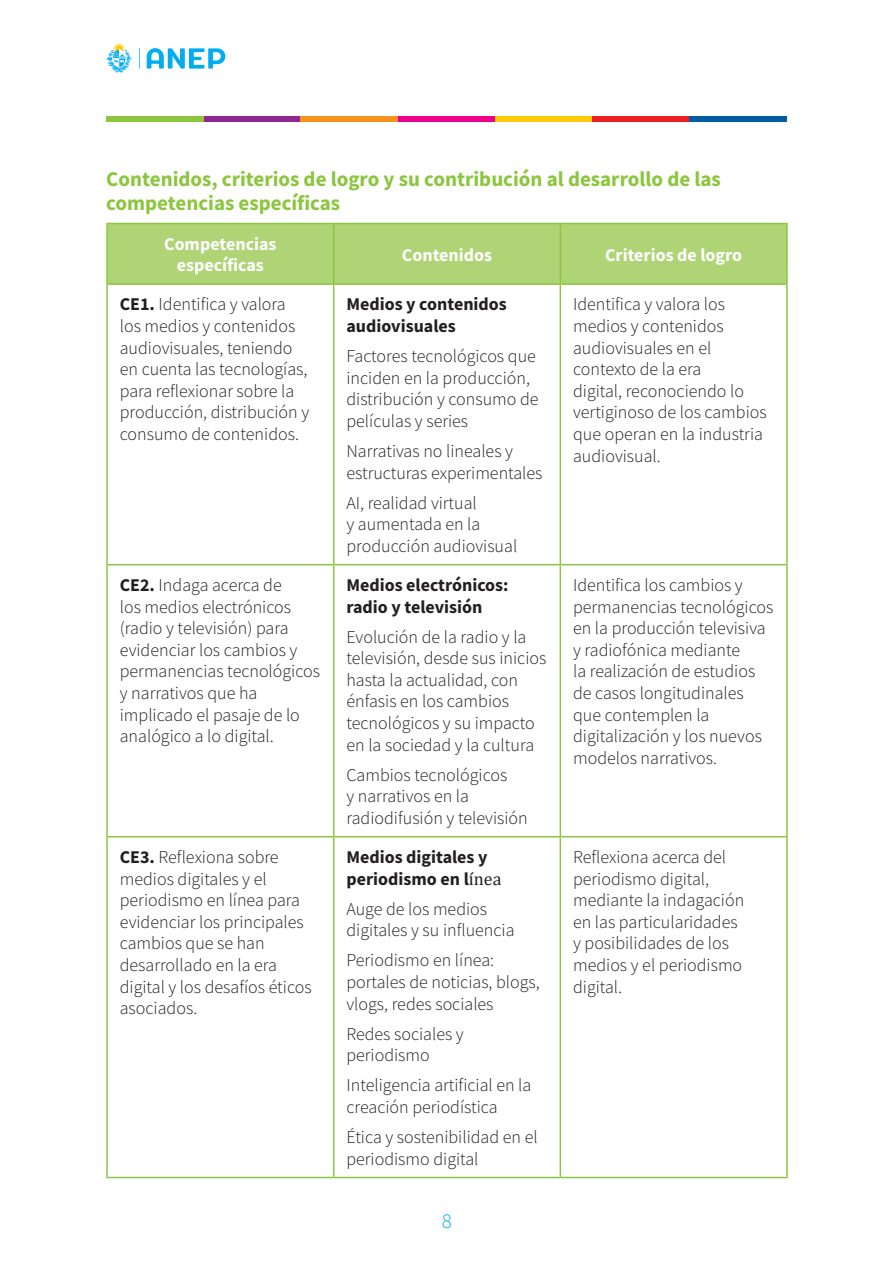
<style>
.page{position:relative;width:893px;height:1263px;background:#fff}
.page>*{position:absolute;margin:0;border:0;box-sizing:border-box;transform-origin:0 0}
.Heading_2{font:700 21px/24.2px "Source Sans Pro";color:#8bc63e}
.t1{font:300 21px "Source Sans Pro";color:#00aeef}
.tabla{font:300 18px/21.6px "Source Sans Pro";color:#231f20}
.tabla-2{font:700 18px/21.6px "Source Sans Pro";color:#231f20}
.tabla_encabezado{font:700 18px/21.6px "Source Sans Pro";color:#fff;text-align:center}
.s1{font-weight:700}
.s2{font-family:"Cambria";font-weight:400}
</style>
<div class="page">
<svg style="left:139px;top:48px;width:86px;height:21px"></svg>
<svg style="left:106px;top:43px;width:26px;height:30px"></svg>
<div style="left:203px;top:117px;width:98px;height:5px;background:#90268f"></div>
<div style="left:106px;top:117px;width:97px;height:5px;background:#8bc63e"></div>
<div style="left:301px;top:117px;width:97px;height:5px;background:#f7931d"></div>
<div style="left:398px;top:117px;width:97px;height:5px;background:#ed028c"></div>
<div style="left:495px;top:117px;width:97px;height:5px;background:#feca0a"></div>
<div style="left:592px;top:117px;width:97px;height:5px;background:#ee1d23"></div>
<div style="left:689px;top:117px;width:98px;height:5px;background:#015ca3"></div>
<div style="left:108px;top:224px;width:678px;height:59px;background:#aed475"></div>
<hr style="left:333px;top:224px;width:1px;height:59px;background:#8bc63e">
<hr style="left:560px;top:224px;width:1px;height:59px;background:#8bc63e">
<hr style="left:106px;top:285px;width:2px;height:279px;background:#8bc63e">
<hr style="left:333px;top:285px;width:1px;height:279px;background:#8bc63e">
<hr style="left:560px;top:285px;width:1px;height:279px;background:#8bc63e">
<hr style="left:786px;top:285px;width:2px;height:279px;background:#8bc63e">
<hr style="left:106px;top:564px;width:228px;height:1px;background:#8bc63e">
<hr style="left:106px;top:565px;width:2px;height:271px;background:#8bc63e">
<hr style="left:334px;top:564px;width:226px;height:1px;background:#8bc63e">
<hr style="left:333px;top:565px;width:1px;height:271px;background:#8bc63e">
<hr style="left:560px;top:564px;width:228px;height:1px;background:#8bc63e">
<hr style="left:560px;top:565px;width:1px;height:271px;background:#8bc63e">
<hr style="left:786px;top:565px;width:2px;height:271px;background:#8bc63e">
<hr style="left:106px;top:836px;width:228px;height:1px;background:#8bc63e">
<hr style="left:106px;top:837px;width:2px;height:340px;background:#8bc63e">
<hr style="left:334px;top:836px;width:226px;height:1px;background:#8bc63e">
<hr style="left:333px;top:837px;width:1px;height:340px;background:#8bc63e">
<hr style="left:560px;top:836px;width:228px;height:1px;background:#8bc63e">
<hr style="left:560px;top:837px;width:1px;height:340px;background:#8bc63e">
<hr style="left:786px;top:837px;width:2px;height:340px;background:#8bc63e">
<hr style="left:106px;top:1177px;width:228px;height:1px;background:#8bc63e">
<hr style="left:334px;top:1177px;width:226px;height:1px;background:#8bc63e">
<hr style="left:560px;top:1177px;width:228px;height:1px;background:#8bc63e">
<hr style="left:106px;top:223px;width:228px;height:1px;background:#8bc63e">
<hr style="left:106px;top:224px;width:2px;height:59px;background:#8bc63e">
<hr style="left:334px;top:223px;width:226px;height:1px;background:#8bc63e">
<hr style="left:560px;top:223px;width:228px;height:1px;background:#8bc63e">
<hr style="left:786px;top:224px;width:2px;height:59px;background:#8bc63e">
<hr style="left:106px;top:283px;width:228px;height:2px;background:#8bc63e">
<hr style="left:334px;top:283px;width:226px;height:2px;background:#8bc63e">
<hr style="left:560px;top:283px;width:228px;height:2px;background:#8bc63e">
<p class="Heading_2" style="left:106px;top:166px;width:616px">Contenidos, criterios de logro y su contribución al desarrollo de las competencias específicas</p>
<p class="tabla_encabezado" style="left:164px;top:233px;width:114px">Competencias específicas</p>
<p class="tabla_encabezado" style="left:402px;top:244px;width:92px">Contenidos</p>
<p class="tabla_encabezado" style="left:605px;top:244px;width:139px">Criterios de logro</p>
<p class="tabla" style="left:120px;top:294px;width:191px"><span class="s1">CE1.</span> Identifica y valora los medios y contenidos audiovisuales, teniendo en cuenta las tecnologías, para reflexionar sobre la producción, distribución y consumo de contenidos.</p>
<p class="tabla-2" style="left:346px;top:293px;width:162px">Medios y contenidos audiovisuales</p>
<p class="tabla" style="left:573px;top:294px;width:195px">Identifica y valora los medios y contenidos audiovisuales en el contexto de la era<br>digital, reconociendo lo vertiginoso de los cambios que operan en la industria audiovisual.</p>
<p class="tabla" style="left:346px;top:345px;width:194px">Factores tecnológicos que inciden en la producción, distribución y consumo de películas y series</p>
<p class="tabla" style="left:346px;top:440px;width:198px">Narrativas no lineales y estructuras experimentales</p>
<p class="tabla" style="left:346px;top:492px;width:172px">AI, realidad virtual<br>y aumentada en la producción audiovisual</p>
<p class="tabla" style="left:120px;top:574px;width:202px"><span class="s1">CE2.</span> Indaga acerca de<br>los medios electrónicos (radio y televisión) para evidenciar los cambios y permanencias tecnológicos y narrativos que ha implicado el pasaje de lo analógico a lo digital.</p>
<p class="tabla-2" style="left:346px;top:574px;width:164px">Medios electrónicos: radio y televisión</p>
<p class="tabla" style="left:346px;top:626px;width:201px">Evolución de la radio y la televisión, desde sus inicios hasta la actualidad, con énfasis en los cambios tecnológicos y su impacto en la sociedad y la cultura</p>
<p class="tabla" style="left:346px;top:764px;width:183px">Cambios tecnológicos<br>y narrativos en la radiodifusión y televisión</p>
<p class="tabla" style="left:120px;top:846px;width:193px"><span class="s1">CE3.</span> Reflexiona sobre medios digitales y el periodismo en línea para evidenciar los principales cambios que se han desarrollado en la era digital y los desafíos éticos asociados.</p>
<p class="tabla-2" style="left:346px;top:846px;width:157px">Medios digitales y periodismo en l<span class="s2">ínea</span></p>
<p class="tabla" style="left:346px;top:898px;width:170px">Auge de los medios digitales y su influencia</p>
<p class="tabla" style="left:346px;top:950px;width:195px">Periodismo en línea: portales de noticias, blogs, vlogs, redes sociales</p>
<p class="tabla" style="left:346px;top:1023px;width:119px">Redes sociales y periodismo</p>
<p class="tabla" style="left:346px;top:1075px;width:186px">Inteligencia artificial en la creación periodística</p>
<p class="tabla" style="left:346px;top:1126px;width:193px">Ética y sostenibilidad en el periodismo digital</p>
<p class="t1" style="left:442px;top:1208px;width:12px">8</p>
<p class="tabla" style="left:573px;top:574px;width:202px">Identifica los cambios y permanencias tecnológicos en la producción televisiva y radiofónica mediante<br>la realización de estudios de casos longitudinales que contemplen la digitalización y los nuevos modelos narrativos.</p>
<p class="tabla" style="left:573px;top:846px;width:173px">Reflexiona acerca del periodismo digital, mediante la indagación en las particularidades y posibilidades de los medios y el periodismo digital.</p>
</div>
